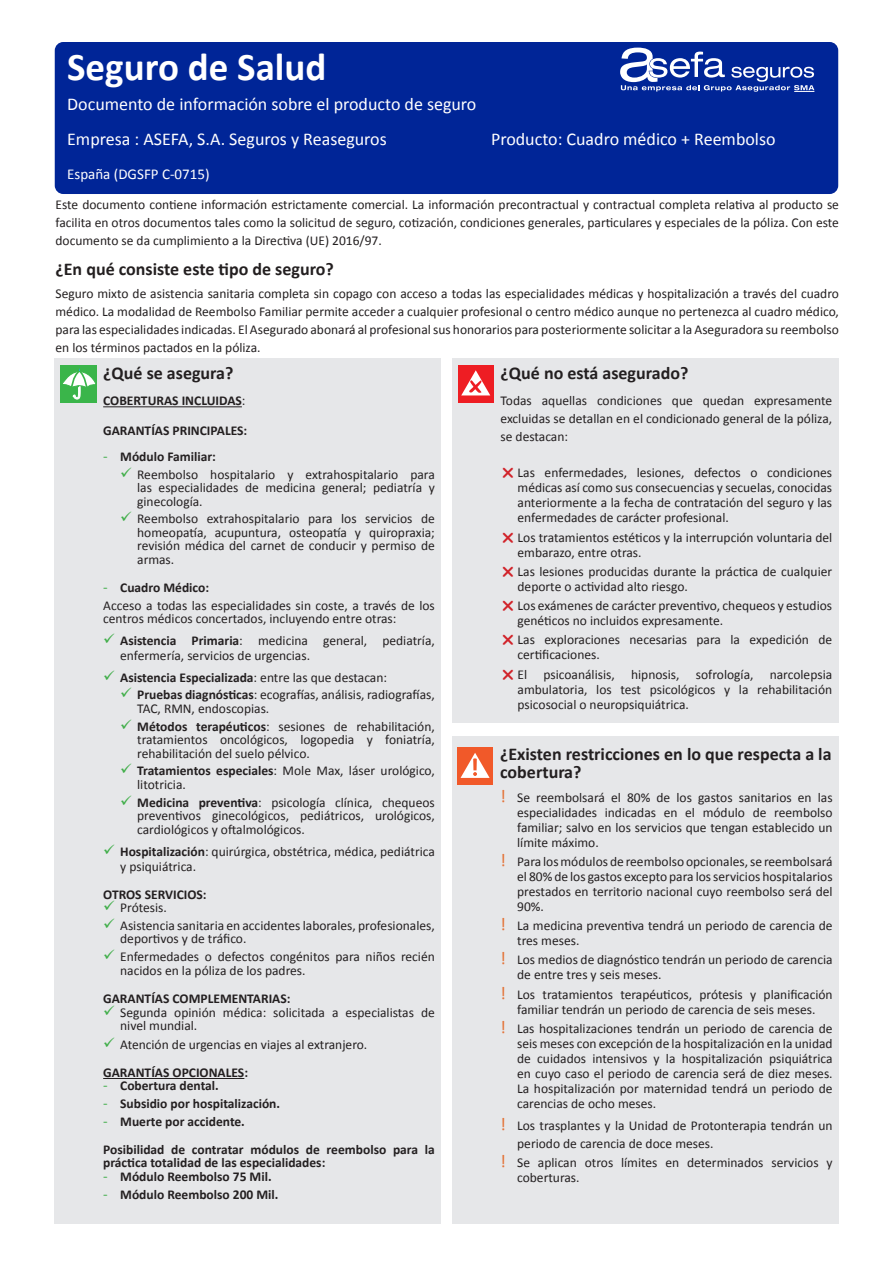
<style>
.page{position:relative;width:893px;height:1263px;background:#fff}
.page>*{position:absolute;margin:0;border:0;box-sizing:border-box;transform-origin:0 0}
.t1{font:700 39.45px "Calibri";color:#fff}
.titulos_negrita_caja{font:700 18px/18px "Calibri";color:#231f20}
.t2{font:18px "Calibri";color:#fff}
.t3{font:15px "Calibri";color:#fff}
.Parrafo_normal{font:13.5px/15px "Calibri";color:#231f20}
.Estilo_de_párrafo_2{font:700 13.5px/13.5px "Calibri";color:#231f20}
.Estilo_de_párrafo_2-2{font:13.5px/18px "Calibri";color:#231f20}
.s1{font-weight:400}
.s2{font-weight:400;font-size:15px;color:#40ae49}
.s3{font-weight:700}
.s4{font-size:18px;color:#e37338}
</style>
<div class="page">
<div style="left:452px;top:358px;width:387px;height:365px;background:#e6e7e9"></div>
<div style="left:54px;top:358px;width:387px;height:866px;background:#e6e7e9"></div>
<div style="left:55px;top:42px;width:783px;height:152px;background:#002597;border-radius:9px"></div>
<svg style="left:620px;top:48px;width:194px;height:44px"></svg>
<hr style="left:103px;top:406px;width:139px;height:1px;background:#231f20">
<hr style="left:103px;top:1078px;width:141px;height:1px;background:#231f20">
<div style="left:61px;top:365px;width:36px;height:38px;background:#3ab54a"></div>
<svg style="left:63px;top:368px;width:33px;height:31px"></svg>
<div style="left:458px;top:365px;width:36px;height:37px;background:#ee1d23"></div>
<svg style="left:461px;top:370px;width:29px;height:25px"></svg>
<div style="left:452px;top:737px;width:387px;height:487px;background:#e6e7e9"></div>
<div style="left:457px;top:748px;width:36px;height:37px;background:#f15929"></div>
<svg style="left:460px;top:753px;width:30px;height:25px"></svg>
<p class="t1" style="left:67px;top:42px;width:261px">Seguro de Salud</p>
<p class="t2" style="left:67px;top:93px;width:411px">Documento de información sobre el producto de seguro</p>
<p class="t2" style="left:67px;top:128px;width:321px">Empresa : ASEFA, S.A. Seguros y Reaseguros</p>
<p class="t3" style="left:67px;top:164px;width:144px">España (DGSFP C-0715)</p>
<p class="t2" style="left:491px;top:128px;width:286px">Producto: Cuadro médico + Reembolso</p>
<p class="Parrafo_normal" style="left:56px;top:195px;width:785px;line-height:18px;text-align:justify">Este documento contiene información estrictamente comercial. La información precontractual y contractual completa relativa al producto se facilita en otros documentos tales como la solicitud de seguro, cotización, condiciones generales, particulares y especiales de la póliza. Con este documento se da cumplimiento a la Directiva (UE) 2016/97.</p>
<p class="titulos_negrita_caja" style="left:56px;top:260px;width:280px">¿En qué consiste este tipo de seguro?</p>
<p class="Parrafo_normal" style="left:56px;top:284px;width:785px;line-height:18px;text-align:justify">Seguro mixto de asistencia sanitaria completa sin copago con acceso a todas las especialidades médicas y hospitalización a través del cuadro médico. La modalidad de Reembolso Familiar permite acceder a cualquier profesional o centro médico aunque no pertenezca al cuadro médico, para las especialidades indicadas. El Asegurado abonará al profesional sus honorarios para posteriormente solicitar a la Aseguradora su reembolso en los términos pactados en la póliza.</p>
<p class="titulos_negrita_caja" style="left:103px;top:364px;width:132px">¿Qué se asegura?</p>
<p class="Estilo_de_párrafo_2" style="left:103px;top:394px;width:144px">COBERTURAS INCLUIDAS<span class="s1">:</span></p>
<p class="Estilo_de_párrafo_2" style="left:103px;top:424px;width:146px">GARANTÍAS PRINCIPALES:</p>
<p class="Estilo_de_párrafo_2" style="left:103px;top:450px;width:114px"><span class="s2">-</span> Módulo Familiar:</p>
<p class="Parrafo_normal" style="left:137px;top:467px;width:299px;line-height:13.5px;text-align:justify">Reembolso hospitalario y extrahospitalario para las especialidades de medicina general; pediatría y ginecología.</p>
<p class="Parrafo_normal" style="left:137px;top:512px;width:299px;line-height:13.5px;text-align:justify">Reembolso extrahospitalario para los servicios de homeopatía, acupuntura, osteopatía y quiropraxia; revisión médica del carnet de conducir y permiso de armas.</p>
<p class="Estilo_de_párrafo_2" style="left:103px;top:581px;width:107px"><span class="s2">-</span> Cuadro Médico:</p>
<p class="Estilo_de_párrafo_2-2" style="left:103px;top:598px;width:333px;line-height:13.5px">Acceso a todas las especialidades sin coste, a través de los centros médicos concertados, incluyendo entre otras:</p>
<p class="Parrafo_normal" style="left:120px;top:634px;width:316px;line-height:14.2px"><span class="s3">Asistencia Primaria</span>: medicina general, pediatría, enfermería, servicios de urgencias.</p>
<p class="Estilo_de_párrafo_2" style="left:120px;top:670px;width:268px">Asistencia Especializada<span class="s1">: entre las que destacan:</span></p>
<p class="Parrafo_normal" style="left:137px;top:688px;width:299px;line-height:13.5px"><span class="s3">Pruebas diagnósticas</span>: ecografías, análisis, radiografías,<br>TAC, RMN, endoscopias.</p>
<p class="Parrafo_normal" style="left:137px;top:719px;width:299px;line-height:13.5px;text-align:justify"><span class="s3">Métodos terapéuticos</span>: sesiones de rehabilitación, tratamientos oncológicos, logopedia y foniatría, rehabilitación del suelo pélvico.</p>
<p class="Parrafo_normal" style="left:137px;top:764px;width:299px;line-height:13.5px"><span class="s3">Tratamientos especiales</span>: Mole Max, láser urológico, litotricia.</p>
<p class="Parrafo_normal" style="left:137px;top:795px;width:299px;line-height:13.8px;text-align:justify"><span class="s3">Medicina preventiva</span>: psicología clínica, chequeos preventivos ginecológicos, pediátricos, urológicos, cardiológicos y oftalmológicos.</p>
<p class="Parrafo_normal" style="left:120px;top:845px;width:316px;line-height:14.2px"><span class="s3">Hospitalización</span>: quirúrgica, obstétrica, médica, pediátrica y psiquiátrica.</p>
<p class="Estilo_de_párrafo_2" style="left:103px;top:887px;width:105px">OTROS SERVICIOS:</p>
<p class="Parrafo_normal" style="left:120px;top:900px;width:48px">Prótesis.</p>
<p class="Parrafo_normal" style="left:120px;top:919px;width:316px;line-height:13.5px">Asistencia sanitaria en accidentes laborales, profesionales, deportivos y de tráfico.</p>
<p class="Parrafo_normal" style="left:120px;top:950px;width:316px;line-height:14.2px">Enfermedades o defectos congénitos para niños recién nacidos en la póliza de los padres.</p>
<p class="Estilo_de_párrafo_2" style="left:103px;top:992px;width:189px">GARANTÍAS COMPLEMENTARIAS:</p>
<p class="Parrafo_normal" style="left:120px;top:1006px;width:316px;line-height:13.5px">Segunda opinión médica: solicitada a especialistas de nivel mundial.</p>
<p class="Parrafo_normal" style="left:120px;top:1037px;width:249px">Atención de urgencias en viajes al extranjero.</p>
<p class="Estilo_de_párrafo_2" style="left:103px;top:1066px;width:146px">GARANTÍAS OPCIONALES:</p>
<p class="Estilo_de_párrafo_2" style="left:103px;top:1079px;width:117px"><span class="s2">-</span> Cobertura dental.</p>
<p class="Estilo_de_párrafo_2" style="left:103px;top:1097px;width:178px"><span class="s2">-</span> Subsidio por hospitalización.</p>
<p class="Estilo_de_párrafo_2" style="left:103px;top:1115px;width:143px"><span class="s2">-</span> Muerte por accidente.</p>
<p class="Estilo_de_párrafo_2" style="left:103px;top:1143px;width:333px">Posibilidad de contratar módulos de reembolso para la práctica totalidad de las especialidades:</p>
<p class="Estilo_de_párrafo_2" style="left:103px;top:1170px;width:170px"><span class="s2">-</span> Módulo Reembolso 75 Mil.</p>
<p class="Estilo_de_párrafo_2" style="left:103px;top:1187px;width:177px"><span class="s2">-</span> Módulo Reembolso 200 Mil.</p>
<p class="titulos_negrita_caja" style="left:501px;top:364px;width:189px">¿Qué no está asegurado?</p>
<p class="Estilo_de_párrafo_2-2" style="left:501px;top:392px;width:333px;text-align:justify">Todas aquellas condiciones que quedan expresamente excluidas se detallan en el condicionado general de la póliza, se destacan:</p>
<p class="Parrafo_normal" style="left:518px;top:465px;width:316px;text-align:justify">Las enfermedades, lesiones, defectos o condiciones médicas así como sus consecuencias y secuelas, conocidas anteriormente a la fecha de contratación del seguro y las enfermedades de carácter profesional.</p>
<p class="Parrafo_normal" style="left:518px;top:530px;width:316px">Los tratamientos estéticos y la interrupción voluntaria del embarazo, entre otras.</p>
<p class="Parrafo_normal" style="left:518px;top:564px;width:316px">Las lesiones producidas durante la práctica de cualquier deporte o actividad alto riesgo.</p>
<p class="Parrafo_normal" style="left:518px;top:598px;width:316px">Los exámenes de carácter preventivo, chequeos y estudios genéticos no incluidos expresamente.</p>
<p class="Parrafo_normal" style="left:518px;top:632px;width:316px">Las exploraciones necesarias para la expedición de certificaciones.</p>
<p class="Parrafo_normal" style="left:518px;top:667px;width:316px;text-align:justify">El psicoanálisis, hipnosis, sofrología, narcolepsia ambulatoria, los test psicológicos y la rehabilitación psicosocial o neuropsiquiátrica.</p>
<p class="titulos_negrita_caja" style="left:500px;top:745px;width:333px">¿Existen restricciones en lo que respecta a la cobertura?</p>
<p class="Parrafo_normal" style="left:517px;top:790px;width:317px;text-align:justify;text-indent:-17px"><span class="s4">!</span> Se reembolsará el 80% de los gastos sanitarios en las especialidades indicadas en el módulo de reembolso familiar; salvo en los servicios que tengan establecido un límite máximo.</p>
<p class="Parrafo_normal" style="left:517px;top:854px;width:317px;text-align:justify;text-indent:-17px"><span class="s4">!</span> Para los módulos de reembolso opcionales, se reembolsará el 80% de los gastos excepto para los servicios hospitalarios prestados en territorio nacional cuyo reembolso será del 90%.</p>
<p class="Parrafo_normal" style="left:517px;top:918px;width:317px;text-indent:-17px"><span class="s4">!</span> La medicina preventiva tendrá un periodo de carencia de tres meses.</p>
<p class="Parrafo_normal" style="left:517px;top:952px;width:317px;text-indent:-17px"><span class="s4">!</span> Los medios de diagnóstico tendrán un periodo de carencia de entre tres y seis meses.</p>
<p class="Parrafo_normal" style="left:500px;top:987px;width:334px;text-align:center"><span class="s4">!</span> Los tratamientos terapéuticos, prótesis y planificación familiar tendrán un periodo de carencia de seis meses.</p>
<p class="Parrafo_normal" style="left:517px;top:1021px;width:317px;text-align:justify;text-indent:-17px"><span class="s4">!</span> Las hospitalizaciones tendrán un periodo de carencia de seis meses con excepción de la hospitalización en la unidad de cuidados intensivos y la hospitalización psiquiátrica en cuyo caso el periodo de carencia será de diez meses.<br>La hospitalización por maternidad tendrá un periodo de carencias de ocho meses.</p>
<p class="Parrafo_normal" style="left:517px;top:1117px;width:317px;line-height:18px;text-indent:-17px"><span class="s4">!</span> Los trasplantes y la Unidad de Protonterapia tendrán un periodo de carencia de doce meses.</p>
<p class="Parrafo_normal" style="left:517px;top:1155px;width:317px;text-indent:-17px"><span class="s4">!</span> Se aplican otros límites en determinados servicios y coberturas.</p>
</div>
